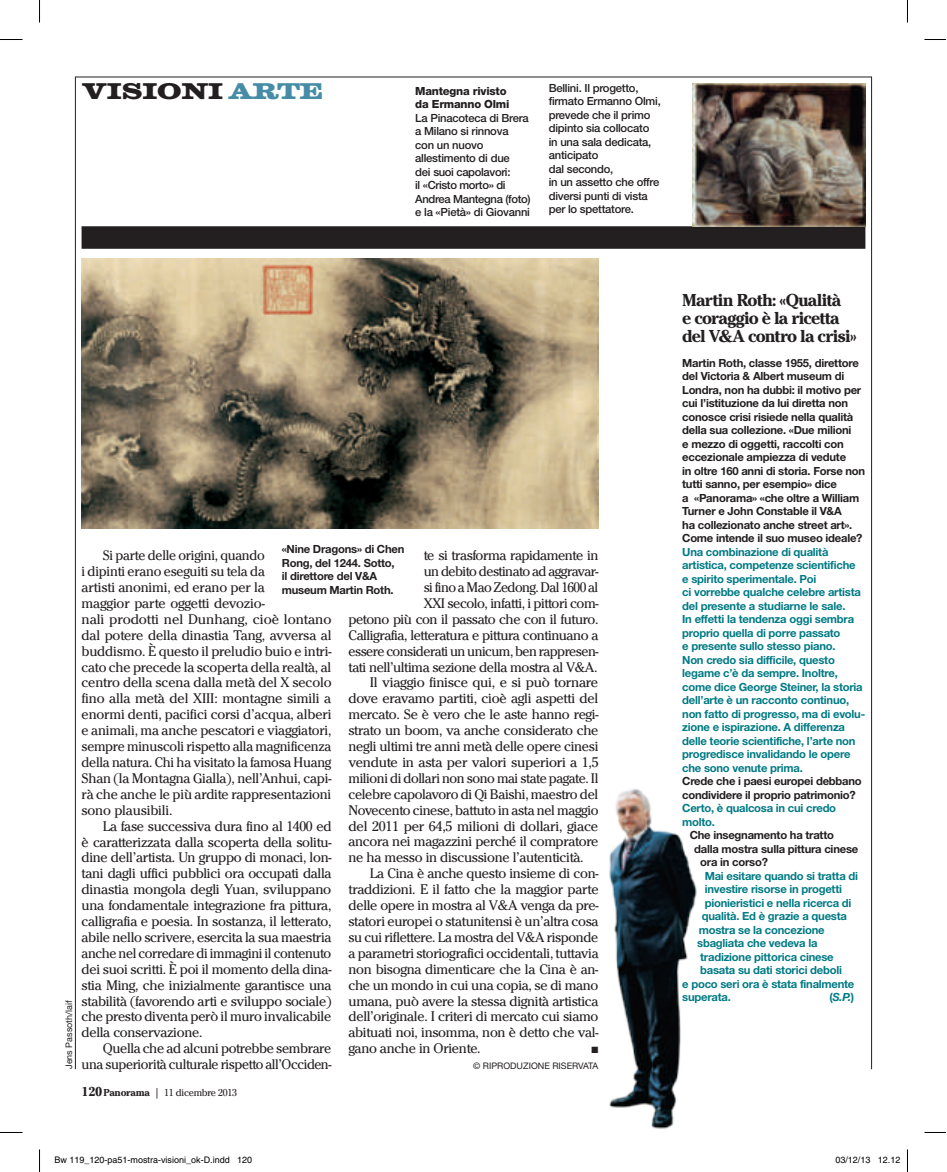
<style>
.page{position:relative;width:947px;height:1172px;background:#fff}
.page>*{position:absolute;margin:0;border:0;box-sizing:border-box;transform-origin:0 0}
.t1{font:700 20.7px "Consort";letter-spacing:-.025em;color:#231f20;scale:1.38 1}
.t2{font:700 18px/18px "Cheltenham EF";letter-spacing:-.045em;color:#231f20}
.t3{font:14.55px/15.9px "Cheltenham EF";letter-spacing:-.02em;color:#231f20}
.t4{font:700 11.25px/13.5px "Helvetica Neue";letter-spacing:-.02em;color:#007a84}
.t5{font:700 11.25px/13.5px "Helvetica Neue";letter-spacing:-.02em;color:#231f20}
.t6{font:500 11.25px/13.5px "Helvetica Neue";letter-spacing:-.02em;color:#231f20}
.t7{font:800 11.25px/13.5px "Helvetica Neue";letter-spacing:-.02em;color:#231f20}
.t8{font:italic 700 11.25px "Helvetica Neue";color:#007a84}
.t9{font:10.5px "Cheltenham EF";letter-spacing:-.025em;color:#231f20}
.t10{font:9px "Helvetica";color:#000}
.t11{font:9px "Helvetica Neue";color:#231f20}
.s1{color:#468ca6}
.s2{font-weight:700;font-size:13.5px}
.s3{font-weight:700}
.s4{font-style:normal}
</style>
<div class="page">
<hr style="left:75px;top:77px;width:796px;height:1px;background:#231f20">
<hr style="left:75px;top:77px;width:1px;height:992px;background:#231f20">
<hr style="left:871px;top:77px;width:1px;height:992px;background:#231f20">
<div style="left:82px;top:226px;width:783px;height:23px;background:#231f20"></div>
<img style="left:82px;top:258px;width:516px;height:270px">
<img style="left:609px;top:788px;width:88px;height:341px">
<img style="left:692px;top:83px;width:173px;height:143px">
<svg style="left:0;top:39px;width:22px;height:1px"></svg>
<svg style="left:924px;top:39px;width:21px;height:1px"></svg>
<svg style="left:0;top:1132px;width:22px;height:1px"></svg>
<svg style="left:924px;top:1132px;width:21px;height:1px"></svg>
<svg style="left:39px;top:0;width:1px;height:22px"></svg>
<svg style="left:39px;top:1149px;width:1px;height:23px"></svg>
<svg style="left:907px;top:0;width:1px;height:22px"></svg>
<svg style="left:907px;top:1149px;width:1px;height:23px"></svg>
<h1 class="t1" style="left:82px;top:77px;width:177px">VISIONI <span class="s1">ARTE</span></h1>
<p class="t7" style="left:415px;top:84px;width:96px">Mantegna rivisto da Ermanno Olmi</p>
<p class="t6" style="left:415px;top:111px;width:117px">La Pinacoteca di Brera a Milano si rinnova<br>con un nuovo allestimento di due<br>dei suoi capolavori:<br>il «Cristo morto» di<br>Andrea Mantegna (foto) e la «Pietà» di Giovanni</p>
<p class="t6" style="left:548px;top:81px;width:113px">Bellini. Il progetto, firmato Ermanno Olmi, prevede che il primo dipinto sia collocato in una sala dedicata, anticipato<br>dal secondo,<br>in un assetto che offre diversi punti di vista per lo spettatore.</p>
<p class="t11" style="left:63px;top:1069px;width:70px;rotate:-90deg">Jens Passoth/laif</p>
<p class="t5" style="left:282px;top:542px;width:124px">«Nine Dragons» di Chen<br>Rong, del 1244. Sotto,<br>il direttore del V&amp;A museum Martin Roth.</p>
<p class="t3" style="left:82px;top:547px;width:251px;text-indent:21px">Si parte delle origini, quando<br>i dipinti erano eseguiti su tela da<br>artisti anonimi, ed erano per la<br>maggior parte oggetti devozio-<br>nali prodotti nel Dunhang, cioè lontano dal potere della dinastia Tang, avversa al buddismo. È questo il preludio buio e intri&shy;cato che precede la scoperta della realtà, al centro della scena dalla metà del X secolo fino alla metà del XIII: montagne simili a enormi denti, pacifici corsi d’acqua, alberi e animali, ma anche pescatori e viaggiatori, sempre minuscoli rispetto alla magnificenza della natura. Chi ha visitato la famosa Huang Shan (la Montagna Gialla), nell’Anhui, capi&shy;rà che anche le più ardite rappresentazioni sono plausibili.</p>
<p class="t3" style="left:82px;top:818px;width:251px;text-align:justify;text-indent:21px">La fase successiva dura fino al 1400 ed è caratterizzata dalla scoperta della solitu&shy;dine dell’artista. Un gruppo di monaci, lon&shy;tani dagli uffici pubblici ora occupati dalla dinastia mongola degli Yuan, sviluppano una fondamentale integrazione fra pittura, calligrafia e poesia. In sostanza, il letterato, abile nello scrivere, esercita la sua maestria anche nel corredare di immagini il contenuto dei suoi scritti. È poi il momento della dina&shy;stia Ming, che inizialmente garantisce una stabilità (favorendo arti e sviluppo sociale) che presto diventa però il muro invalicabile della conservazione.</p>
<p class="t3" style="left:82px;top:1040px;width:251px;text-align:right">Quella che ad alcuni potrebbe sembrare una superiorità culturale rispetto all’Occiden-</p>
<p class="t3" style="left:424px;top:547px;width:176px">te si trasforma rapidamente in</p>
<p class="t3" style="left:424px;top:563px;width:176px">un debito destinato ad aggravar-</p>
<p class="t3" style="left:424px;top:579px;width:176px">si fino a Mao Zedong. Dal 1600 al</p>
<p class="t3" style="left:424px;top:595px;width:176px">XXI secolo, infatti, i pittori com-</p>
<p class="t3" style="left:348px;top:611px;width:251px">petono più con il passato che con il futuro.</p>
<p class="t3" style="left:348px;top:627px;width:251px">Calligrafia, letteratura e pittura continuano a</p>
<p class="t3" style="left:348px;top:643px;width:251px">essere considerati un unicum, ben rappresen-</p>
<p class="t3" style="left:348px;top:659px;width:250px">tati nell’ultima sezione della mostra al V&amp;A.</p>
<p class="t3" style="left:370px;top:675px;width:230px">Il viaggio finisce qui, e si può tornare</p>
<p class="t3" style="left:348px;top:691px;width:251px">dove eravamo partiti, cioè agli aspetti del</p>
<p class="t3" style="left:348px;top:706px;width:251px">mercato. Se è vero che le aste hanno regi-</p>
<p class="t3" style="left:348px;top:722px;width:251px">strato un boom, va anche considerato che</p>
<p class="t3" style="left:348px;top:738px;width:251px">negli ultimi tre anni metà delle opere cinesi</p>
<p class="t3" style="left:348px;top:754px;width:251px">vendute in asta per valori superiori a 1,5</p>
<p class="t3" style="left:348px;top:770px;width:251px">milioni di dollari non sono mai state pagate. Il</p>
<p class="t3" style="left:348px;top:786px;width:251px">celebre capolavoro di Qi Baishi, maestro del</p>
<p class="t3" style="left:348px;top:802px;width:251px">Novecento cinese, battuto in asta nel maggio</p>
<p class="t3" style="left:348px;top:818px;width:251px">del 2011 per 64,5 milioni di dollari, giace</p>
<p class="t3" style="left:348px;top:834px;width:251px">ancora nei magazzini perché il compratore</p>
<p class="t3" style="left:348px;top:850px;width:236px">ne ha messo in discussione l’autenticità.</p>
<p class="t3" style="left:370px;top:865px;width:230px">La Cina è anche questo insieme di con-</p>
<p class="t3" style="left:348px;top:881px;width:251px">traddizioni. E il fatto che la maggior parte</p>
<p class="t3" style="left:348px;top:897px;width:251px">delle opere in mostra al V&amp;A venga da pre-</p>
<p class="t3" style="left:348px;top:913px;width:251px">statori europei o statunitensi è un’altra cosa</p>
<p class="t3" style="left:348px;top:929px;width:251px">su cui riflettere. La mostra del V&amp;A risponde</p>
<p class="t3" style="left:348px;top:945px;width:251px">a parametri storiografici occidentali, tuttavia</p>
<p class="t3" style="left:348px;top:961px;width:251px">non bisogna dimenticare che la Cina è an-</p>
<p class="t3" style="left:348px;top:977px;width:251px">che un mondo in cui una copia, se di mano</p>
<p class="t3" style="left:348px;top:993px;width:251px">umana, può avere la stessa dignità artistica</p>
<p class="t3" style="left:348px;top:1009px;width:251px">dell’originale. I criteri di mercato cui siamo</p>
<p class="t3" style="left:348px;top:1024px;width:251px">abituati noi, insomma, non è detto che val-</p>
<p class="t3" style="left:348px;top:1040px;width:134px">gano anche in Oriente.</p>
<p class="t11" style="left:473px;top:1060px;width:127px">© RIPRODUZIONE RISERVATA</p>
<p class="t9" style="left:82px;top:1086px;width:157px"><span class="s2">120</span><span class="s3">Panorama</span> | 11 dicembre 2013</p>
<p class="t2" style="left:682px;top:291px;width:176px">Martin Roth: «Qualità<br>e coraggio è la ricetta del V&amp;A contro la crisi»</p>
<p class="t5" style="left:682px;top:355px;width:184px">Martin Roth, classe 1955, direttore del Victoria &amp; Albert museum di Londra, non ha dubbi: il motivo per cui l’istituzione da lui diretta non conosce crisi risiede nella qualità della sua collezione. «Due milioni<br>e mezzo di oggetti, raccolti con eccezionale ampiezza di vedute<br>in oltre 160 anni di storia. Forse non tutti sanno, per esempio» dice<br>a «Panorama» «che oltre a William Turner e John Constable il V&amp;A<br>ha collezionato anche street art».<br>Come intende il suo museo ideale?</p>
<p class="t4" style="left:682px;top:544px;width:185px">Una combinazione di qualità artistica, competenze scientifiche<br>e spirito sperimentale. Poi<br>ci vorrebbe qualche celebre artista del presente a studiarne le sale.<br>In effetti la tendenza oggi sembra proprio quella di porre passato<br>e presente sullo stesso piano.<br>Non credo sia difficile, questo legame c’è da sempre. Inoltre, come dice George Steiner, la storia dell’arte è un racconto continuo, non fatto di progresso, ma di evolu&shy;zione e ispirazione. A differenza delle teorie scientifiche, l’arte non progredisce invalidando le opere che sono venute prima.</p>
<p class="t5" style="left:682px;top:774px;width:181px">Crede che i paesi europei debbano condividere il proprio patrimonio?</p>
<p class="t4" style="left:682px;top:801px;width:155px">Certo, è qualcosa in cui credo molto.</p>
<p class="t5" style="left:689px;top:828px;width:146px">Che insegnamento ha tratto</p>
<p class="t5" style="left:694px;top:841px;width:165px">dalla mostra sulla pittura cinese</p>
<p class="t5" style="left:700px;top:855px;width:69px">ora in corso?</p>
<p class="t4" style="left:704px;top:868px;width:155px">Mai esitare quando si tratta di</p>
<p class="t4" style="left:704px;top:882px;width:139px">investire risorse in progetti</p>
<p class="t4" style="left:704px;top:895px;width:148px">pionieristici e nella ricerca di</p>
<p class="t4" style="left:701px;top:909px;width:147px">qualità. Ed è grazie a questa</p>
<p class="t4" style="left:698px;top:922px;width:127px">mostra se la concezione</p>
<p class="t4" style="left:697px;top:936px;width:122px">sbagliata che vedeva la</p>
<p class="t4" style="left:700px;top:949px;width:135px">tradizione pittorica cinese</p>
<p class="t4" style="left:700px;top:963px;width:143px">basata su dati storici deboli</p>
<p class="t4" style="left:682px;top:976px;width:174px">e poco seri ora è stata finalmente</p>
<p class="t4" style="left:682px;top:990px;width:50px">superata.</p>
<p class="t8" style="left:829px;top:990px;width:26px"><span class="s4">(</span>S.P.<span class="s4">)</span></p>
<p class="t10" style="left:55px;top:1154px;width:199px">Bw 119_120-pa51-mostra-visioni_ok-D.indd 120</p>
<p class="t10" style="left:835px;top:1154px;width:67px">03/12/13 12.12</p>
</div>
